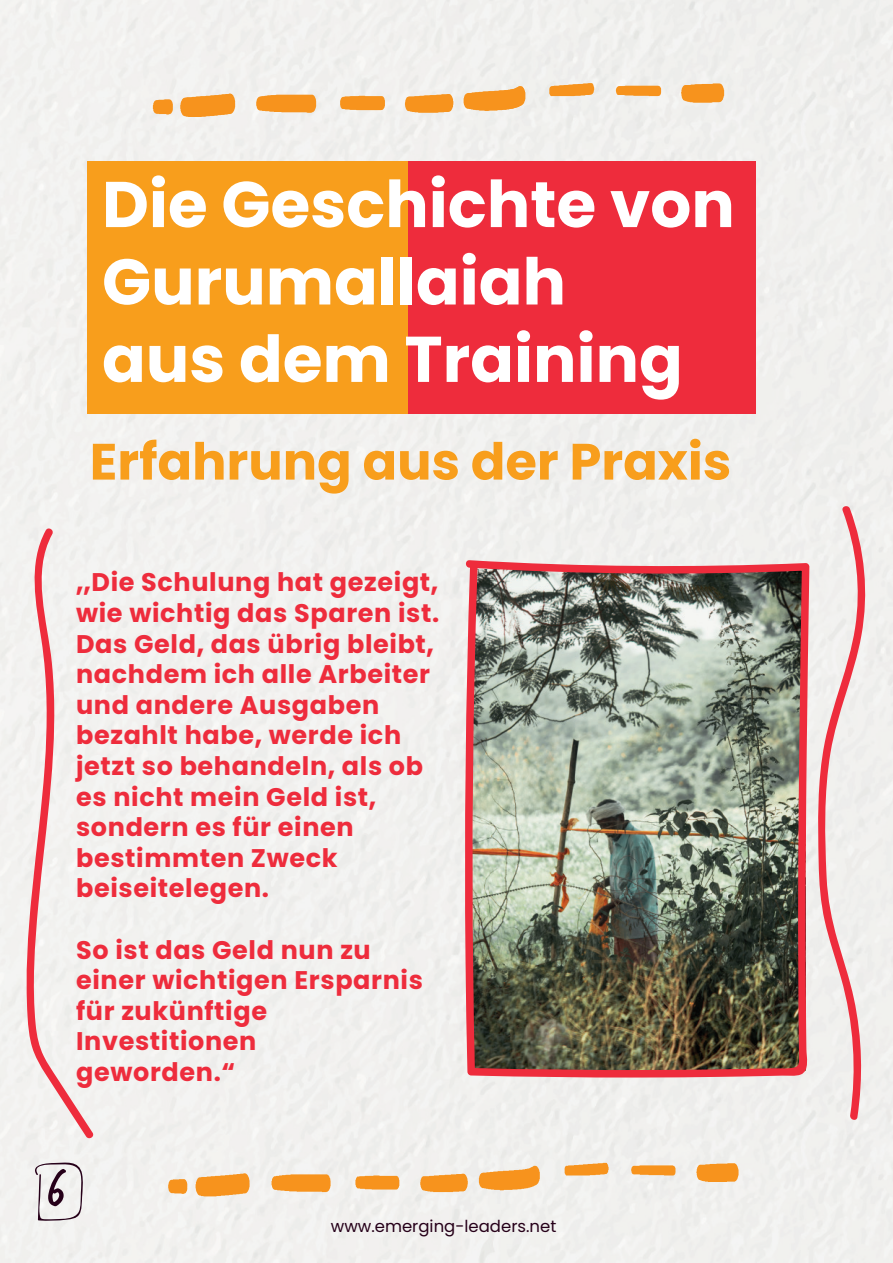
<style>
.page{position:relative;width:893px;height:1263px;background:#fff}
.page>*{position:absolute;margin:0;border:0;box-sizing:border-box;transform-origin:0 0}
.t1{font:700 64.5px/77.4px "Poppins";color:#fff}
.t2{font:54px "Trash Hand";color:#260019}
.t3{font:700 51px "Poppins";color:#f89e1c}
.t4{font:700 25.5px/30.6px "Poppins";letter-spacing:.025em;color:#ee2c3c}
.t5{font:16.5px "Poppins";color:#260019}
</style>
<div class="page">
<div style="left:0;top:0;width:893px;height:1262px;background:#f1f0ee"></div>
<svg style="left:479px;top:1166px;width:61px;height:24px"></svg>
<svg style="left:195px;top:1173px;width:55px;height:23px"></svg>
<svg style="left:271px;top:1174px;width:60px;height:18px"></svg>
<svg style="left:420px;top:1174px;width:48px;height:18px"></svg>
<svg style="left:696px;top:1163px;width:43px;height:19px"></svg>
<svg style="left:355px;top:1175px;width:44px;height:14px"></svg>
<svg style="left:564px;top:1163px;width:45px;height:12px"></svg>
<svg style="left:631px;top:1165px;width:45px;height:10px"></svg>
<svg style="left:168px;top:1179px;width:19px;height:15px"></svg>
<div style="left:408px;top:161px;width:348px;height:252px;background:#ee2c3c"></div>
<div style="left:87px;top:161px;width:321px;height:252px;background:#f89e1c"></div>
<svg style="left:463px;top:86px;width:62px;height:25px;background:#f5ab54"></svg>
<svg style="left:180px;top:94px;width:55px;height:23px"></svg>
<svg style="left:256px;top:94px;width:60px;height:19px"></svg>
<svg style="left:405px;top:94px;width:49px;height:19px"></svg>
<svg style="left:681px;top:83px;width:43px;height:20px"></svg>
<svg style="left:340px;top:96px;width:45px;height:14px"></svg>
<svg style="left:549px;top:83px;width:45px;height:13px"></svg>
<svg style="left:616px;top:86px;width:45px;height:10px"></svg>
<svg style="left:153px;top:99px;width:20px;height:16px"></svg>
<svg style="left:30px;top:1160px;width:53px;height:61px"></svg>
<svg style="left:22px;top:526px;width:73px;height:614px"></svg>
<svg style="left:817px;top:504px;width:52px;height:618px"></svg>
<img style="left:464px;top:560px;width:346px;height:517px">
<h1 class="t1" style="left:102px;top:166px;width:634px">Die Geschichte von<br>Gurumallaiah<br>aus dem Training</h1>
<h3 class="t3" style="left:90px;top:432px;width:643px">Erfahrung aus der Praxis</h3>
<p class="t4" style="left:76px;top:567px;width:365px">„Die Schulung hat gezeigt, wie wichtig das Sparen ist.<br>Das Geld, das übrig bleibt, nachdem ich alle Arbeiter und andere Ausgaben bezahlt habe, werde ich jetzt so behandeln, als ob es nicht mein Geld ist, sondern es für einen bestimmten Zweck beiseitelegen.</p>
<p class="t4" style="left:76px;top:934px;width:348px">So ist das Geld nun zu einer wichtigen Ersparnis für zukünftige<br>Investitionen<br>geworden.“</p>
<h2 class="t2" style="left:47px;top:1164px;width:19px">6</h2>
<p class="t5" style="left:331px;top:1217px;width:227px">www.emerging-leaders.net</p>
</div>
